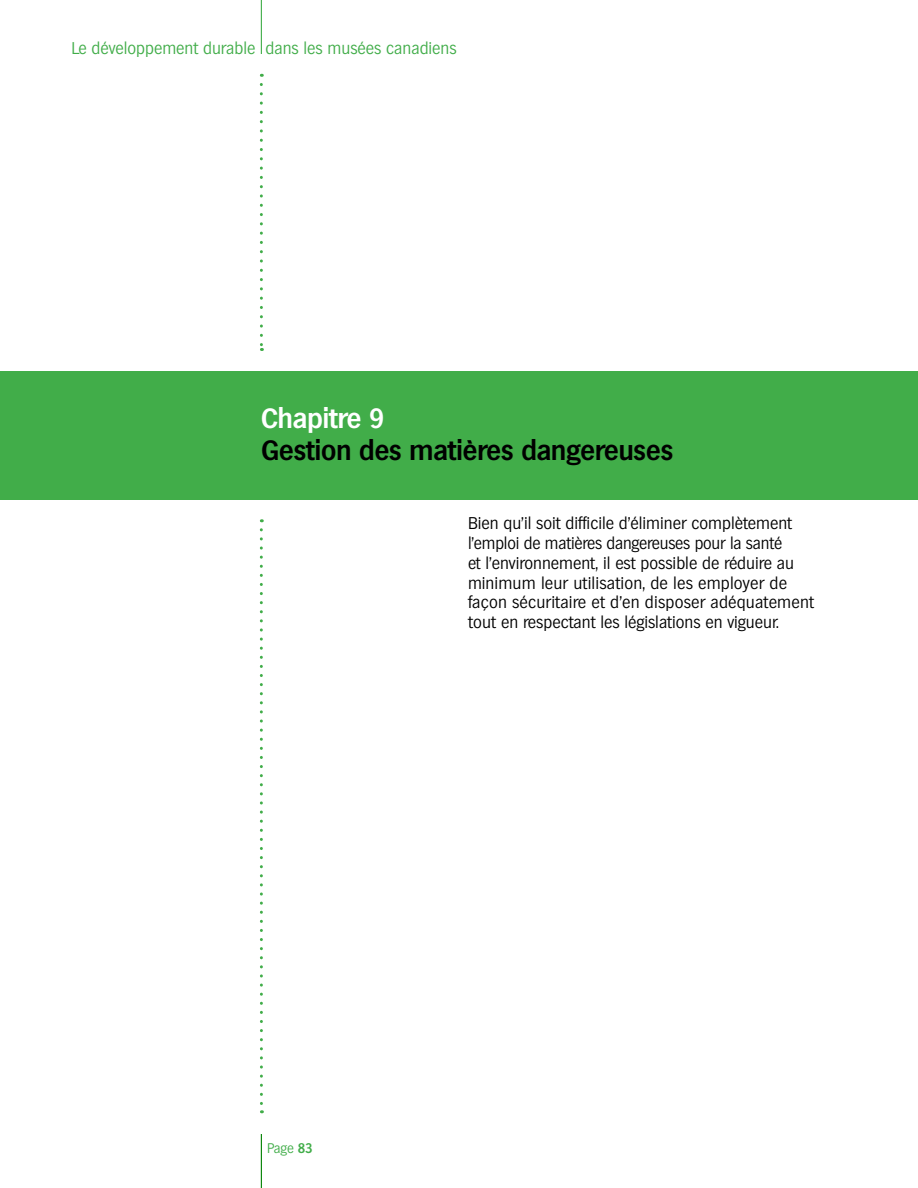
<style>
.page{position:relative;width:918px;height:1188px;background:#fff}
.page>*{position:absolute;margin:0;border:0;box-sizing:border-box;transform-origin:0 0}
.t1{font:600 27px "Hamburg";color:#000}
.t2{font:600 27px "Hamburg";color:#fff}
.t3{font:300 16.5px/19.8px "Hamburg";color:#000}
.t4{font:300 16.5px "Hamburg";color:#41ad49}
.t5{font:300 13.5px "Hamburg";color:#41ad49}
.s1{font-weight:600}
</style>
<div class="page">
<div style="left:0;top:371px;width:917px;height:129px;background:#41ad49"></div>
<svg style="left:260px;top:84px;width:3px;height:267px"></svg>
<svg style="left:260px;top:530px;width:3px;height:583px"></svg>
<hr style="left:261px;top:1134px;width:1px;height:54px;background:#008100">
<hr style="left:261px;top:0;width:1px;height:54px;background:#41ad49">
<p class="t4" style="left:71px;top:38px;width:387px">Le développement durable dans les musées canadiens</p>
<h1 class="t2" style="left:261px;top:402px;width:125px">Chapitre 9</h1>
<h1 class="t1" style="left:261px;top:435px;width:414px">Gestion des matières dangereuses</h1>
<p class="t3" style="left:468px;top:513px;width:348px">Bien qu’il soit difficile d’éliminer complètement l’emploi de matières dangereuses pour la santé<br>et l’environnement, il est possible de réduire au minimum leur utilisation, de les employer de façon sécuritaire et d’en disposer adéquatement tout en respectant les législations en vigueur.</p>
<p class="t5" style="left:267px;top:1140px;width:47px">Page <span class="s1">83</span></p>
</div>
